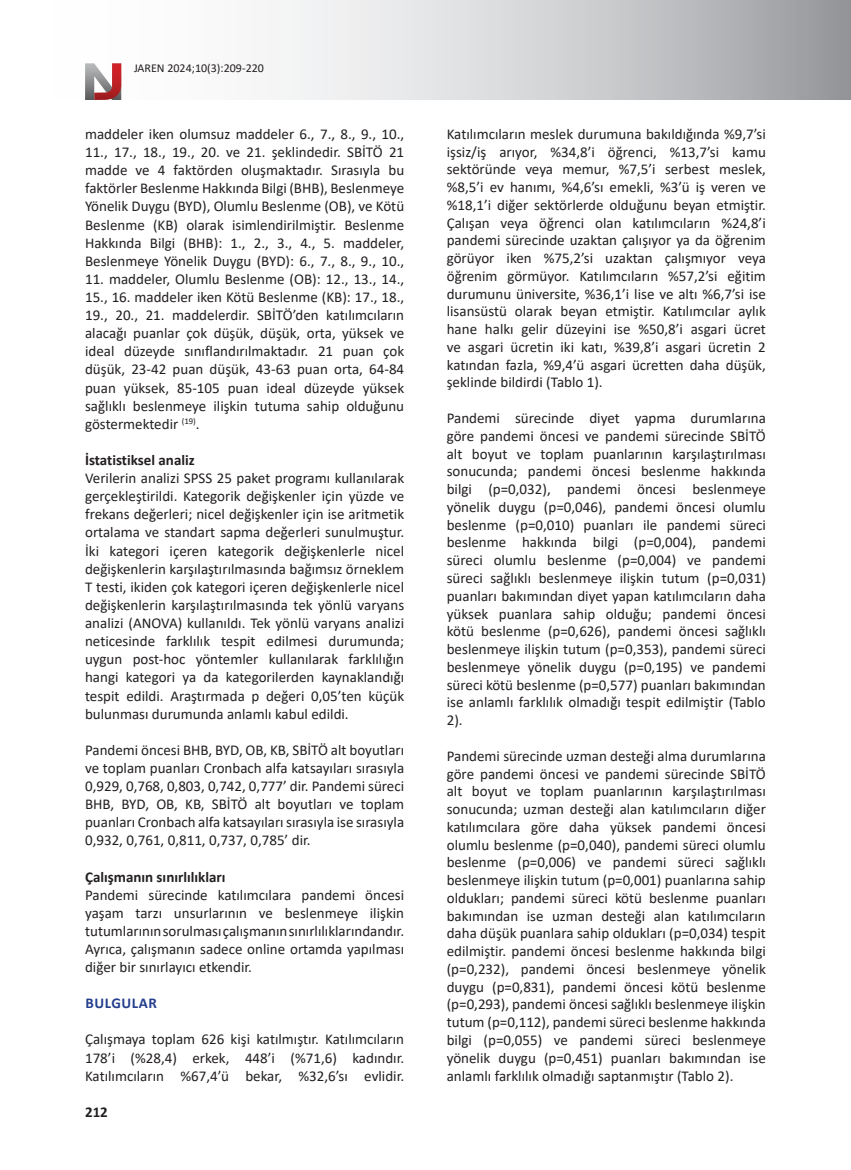
<style>
.page{position:relative;width:851px;height:1170px;background:#fff}
.page>*{position:absolute;margin:0;border:0;box-sizing:border-box;transform-origin:0 0}
.Paragraf{font:15px/17.7px "Calibri";color:#231f20;text-align:justify}
.Başlık_2{font:700 15px "Calibri";color:#231f20}
.Başlık_1{font:700 15px "Calibri";letter-spacing:.04em;color:#253f8e}
.t1{font:12px "Calibri";color:#231f20}
</style>
<div class="page">
<svg style="left:121px;top:0;width:729px;height:100px"></svg>
<svg style="left:85px;top:63px;width:36px;height:37px"></svg>
<p class="t1" style="left:134px;top:60px;width:131px">JAREN 2024;10(3):209-220</p>
<p class="Paragraf" style="left:85px;top:124px;width:320px;line-height:18.1px">maddeler iken olumsuz maddeler 6., 7., 8., 9., 10., 11., 17., 18., 19., 20. ve 21. şeklindedir. SBİTÖ 21 madde ve 4 faktörden oluşmaktadır. Sırasıyla bu faktörler Beslenme Hakkında Bilgi (BHB), Beslenmeye Yönelik Duygu (BYD), Olumlu Beslenme (OB), ve Kötü Beslenme (KB) olarak isimlendirilmiştir. Beslenme Hakkında Bilgi (BHB): 1., 2., 3., 4., 5. maddeler, Beslenmeye Yönelik Duygu (BYD): 6., 7., 8., 9., 10.,</p>
<p class="Paragraf" style="left:85px;top:269px;width:320px;line-height:18.1px">11. maddeler, Olumlu Beslenme (OB): 12., 13., 14., 15., 16. maddeler iken Kötü Beslenme (KB): 17., 18., 19., 20., 21. maddelerdir. SBİTÖ’den katılımcıların alacağı puanlar çok düşük, düşük, orta, yüksek ve ideal düzeyde sınıflandırılmaktadır. 21 puan çok düşük, 23-42 puan düşük, 43-63 puan orta, 64-84 puan yüksek, 85-105 puan ideal düzeyde yüksek sağlıklı beslenmeye ilişkin tutuma sahip olduğunu göstermektedir <sup>(19)</sup>.</p>
<p class="Başlık_2" style="left:85px;top:449px;width:111px">İstatistiksel analiz</p>
<p class="Paragraf" style="left:85px;top:468px;width:320px;line-height:18.1px">Verilerin analizi SPSS 25 paket programı kullanılarak gerçekleştirildi. Kategorik değişkenler için yüzde ve frekans değerleri; nicel değişkenler için ise aritmetik ortalama ve standart sapma değerleri sunulmuştur.<br>İki kategori içeren kategorik değişkenlerle nicel değişkenlerin karşılaştırılmasında bağımsız örneklem T testi, ikiden çok kategori içeren değişkenlerle nicel değişkenlerin karşılaştırılmasında tek yönlü varyans analizi (ANOVA) kullanıldı. Tek yönlü varyans analizi neticesinde farklılık tespit edilmesi durumunda; uygun post-hoc yöntemler kullanılarak farklılığın hangi kategori ya da kategorilerden kaynaklandığı tespit edildi. Araştırmada p değeri 0,05’ten küçük bulunması durumunda anlamlı kabul edildi.</p>
<p class="Paragraf" style="left:85px;top:740px;width:320px;line-height:18.1px">Pandemi öncesi BHB, BYD, OB, KB, SBİTÖ alt boyutları ve toplam puanları Cronbach alfa katsayıları sırasıyla 0,929, 0,768, 0,803, 0,742, 0,777’ dir. Pandemi süreci BHB, BYD, OB, KB, SBİTÖ alt boyutları ve toplam puanları Cronbach alfa katsayıları sırasıyla ise sırasıyla 0,932, 0,761, 0,811, 0,737, 0,785’ dir.</p>
<p class="Başlık_2" style="left:85px;top:865px;width:142px">Çalışmanın sınırlılıkları</p>
<p class="Paragraf" style="left:85px;top:885px;width:320px;line-height:18.1px">Pandemi sürecinde katılımcılara pandemi öncesi yaşam tarzı unsurlarının ve beslenmeye ilişkin tutumlarının sorulması çalışmanın sınırlılıklarındandır.<br>Ayrıca, çalışmanın sadece online ortamda yapılması diğer bir sınırlayıcı etkendir.</p>
<p class="Başlık_1" style="left:85px;top:992px;width:73px">BULGULAR</p>
<p class="Paragraf" style="left:85px;top:1029px;width:320px;line-height:18.1px">Çalışmaya toplam 626 kişi katılmıştır. Katılımcıların 178’i (%28,4) erkek, 448’i (%71,6) kadındır.<br>Katılımcıların %67,4’ü bekar, %32,6’sı evlidir.</p>
<p class="Başlık_2" style="left:85px;top:1101px;width:24px">212</p>
<p class="Paragraf" style="left:446px;top:125px;width:320px">Katılımcıların meslek durumuna bakıldığında %9,7’si işsiz/iş arıyor, %34,8’i öğrenci, %13,7’si kamu sektöründe veya memur, %7,5’i serbest meslek, %8,5’i ev hanımı, %4,6’sı emekli, %3’ü iş veren ve %18,1’i diğer sektörlerde olduğunu beyan etmiştir.<br>Çalışan veya öğrenci olan katılımcıların %24,8’i pandemi sürecinde uzaktan çalışıyor ya da öğrenim görüyor iken %75,2’si uzaktan çalışmıyor veya öğrenim görmüyor. Katılımcıların %57,2’si eğitim durumunu üniversite, %36,1’i lise ve altı %6,7’si ise lisansüstü olarak beyan etmiştir. Katılımcılar aylık hane halkı gelir düzeyini ise %50,8’i asgari ücret ve asgari ücretin iki katı, %39,8’i asgari ücretin 2 katından fazla, %9,4’ü asgari ücretten daha düşük, şeklinde bildirdi (Tablo 1).</p>
<p class="Paragraf" style="left:446px;top:409px;width:320px">Pandemi sürecinde diyet yapma durumlarına göre pandemi öncesi ve pandemi sürecinde SBİTÖ alt boyut ve toplam puanlarının karşılaştırılması sonucunda; pandemi öncesi beslenme hakkında bilgi (p=0,032), pandemi öncesi beslenmeye yönelik duygu (p=0,046), pandemi öncesi olumlu beslenme (p=0,010) puanları ile pandemi süreci beslenme hakkında bilgi (p=0,004), pandemi süreci olumlu beslenme (p=0,004) ve pandemi süreci sağlıklı beslenmeye ilişkin tutum (p=0,031) puanları bakımından diyet yapan katılımcıların daha yüksek puanlara sahip olduğu; pandemi öncesi kötü beslenme (p=0,626), pandemi öncesi sağlıklı beslenmeye ilişkin tutum (p=0,353), pandemi süreci beslenmeye yönelik duygu (p=0,195) ve pandemi süreci kötü beslenme (p=0,577) puanları bakımından ise anlamlı farklılık olmadığı tespit edilmiştir (Tablo 2).</p>
<p class="Paragraf" style="left:446px;top:746px;width:320px">Pandemi sürecinde uzman desteği alma durumlarına göre pandemi öncesi ve pandemi sürecinde SBİTÖ alt boyut ve toplam puanlarının karşılaştırılması sonucunda; uzman desteği alan katılımcıların diğer katılımcılara göre daha yüksek pandemi öncesi olumlu beslenme (p=0,040), pandemi süreci olumlu beslenme (p=0,006) ve pandemi süreci sağlıklı beslenmeye ilişkin tutum (p=0,001) puanlarına sahip oldukları; pandemi süreci kötü beslenme puanları bakımından ise uzman desteği alan katılımcıların daha düşük puanlara sahip oldukları (p=0,034) tespit edilmiştir. pandemi öncesi beslenme hakkında bilgi (p=0,232), pandemi öncesi beslenmeye yönelik duygu (p=0,831), pandemi öncesi kötü beslenme (p=0,293), pandemi öncesi sağlıklı beslenmeye ilişkin tutum (p=0,112), pandemi süreci beslenme hakkında bilgi (p=0,055) ve pandemi süreci beslenmeye yönelik duygu (p=0,451) puanları bakımından ise anlamlı farklılık olmadığı saptanmıştır (Tablo 2).</p>
</div>
